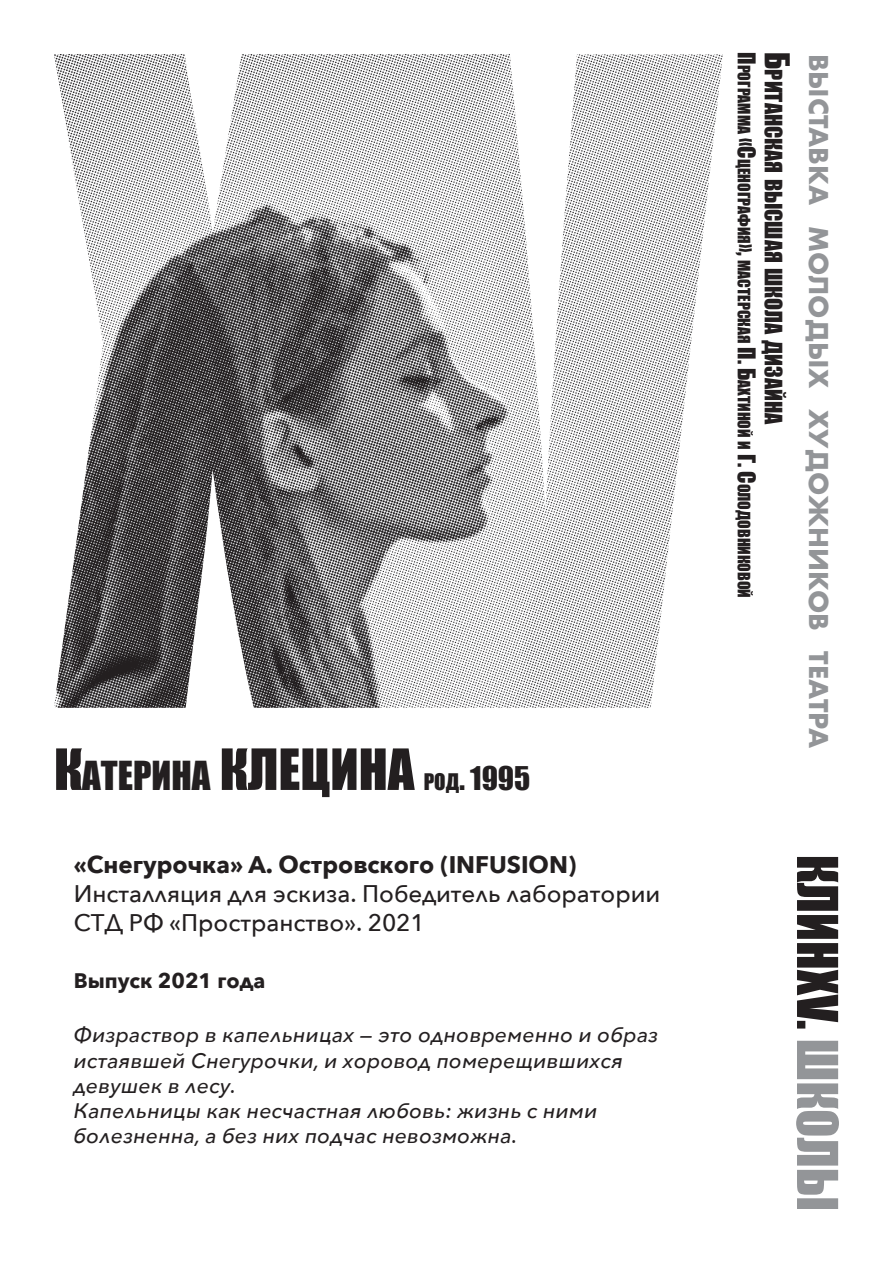
<style>
.page{position:relative;width:893px;height:1263px;background:#fff}
.page>*{position:absolute;margin:0;border:0;box-sizing:border-box;transform-origin:0 0}
.t1{font:52.5px "Impact";color:#231f20}
.t2{font:30px "Impact";color:#231f20}
.t3{font:700 25.2px "Futura";color:#939598}
.t4{font:500 24px/28.8px "Avenir Next";color:#231f20}
.t5{font:700 24px "Avenir Next";color:#231f20}
.t6{font:22.05px "Impact";color:#231f20}
.t7{font:italic 500 21px/25.2px "Avenir Next";letter-spacing:.005em;color:#231f20}
.t8{font:700 21px "Avenir Next";color:#231f20}
.t9{font:15.75px "Impact";color:#231f20}
.s1{font-size:36.75px}
.s2{font-size:21px}
.s3{font-size:22.5px}
.s4{font-size:31.5px}
</style>
<div class="page">
<img style="left:54px;top:54px;width:669px;height:654px">
<svg style="left:796px;top:1041px;width:43px;height:168px"></svg>
<svg style="left:797px;top:857px;width:41px;height:171px"></svg>
<h1 class="t1" style="left:54px;top:729px;width:305px">К<span class="s1">атерина</span> КЛЕЦИНА</h1>
<h2 class="t2" style="left:424px;top:755px;width:108px"><span class="s2">род</span>. 1995</h2>
<p class="t5" style="left:74px;top:844px;width:504px">«Cнегурочка» А. Островского (INFUSION)</p>
<p class="t4" style="left:74px;top:878px;width:588px">Инсталляция для эскиза. Победитель лаборатории<br>СТД РФ «Пространство». 2021</p>
<p class="t8" style="left:74px;top:963px;width:193px">Выпуск 2021 года</p>
<p class="t7" style="left:74px;top:1022px;width:586px">Физраствор в капельницах — это одновременно и образ истаявшей Снегурочки, и хоровод померещившихся девушек в лесу.<br>Капельницы как несчастная любовь: жизнь с ними болезненна, а без них подчас невозможна.</p>
<p class="t9" style="left:756px;top:52px;width:547px;rotate:90deg"><span class="s3">П</span>рограмма <span class="s3">«С</span>ценография<span class="s3">»,</span> мастерская <span class="s3">П. Б</span>ахтиной и <span class="s3">Г. С</span>олодовниковой</p>
<p class="t3" style="left:837px;top:54px;width:696px;rotate:90deg">выставка молодых художников театра</p>
<p class="t6" style="left:790px;top:52px;width:374px;rotate:90deg"><span class="s4">Б</span>ританская высшая школа дизайна</p>
</div>
